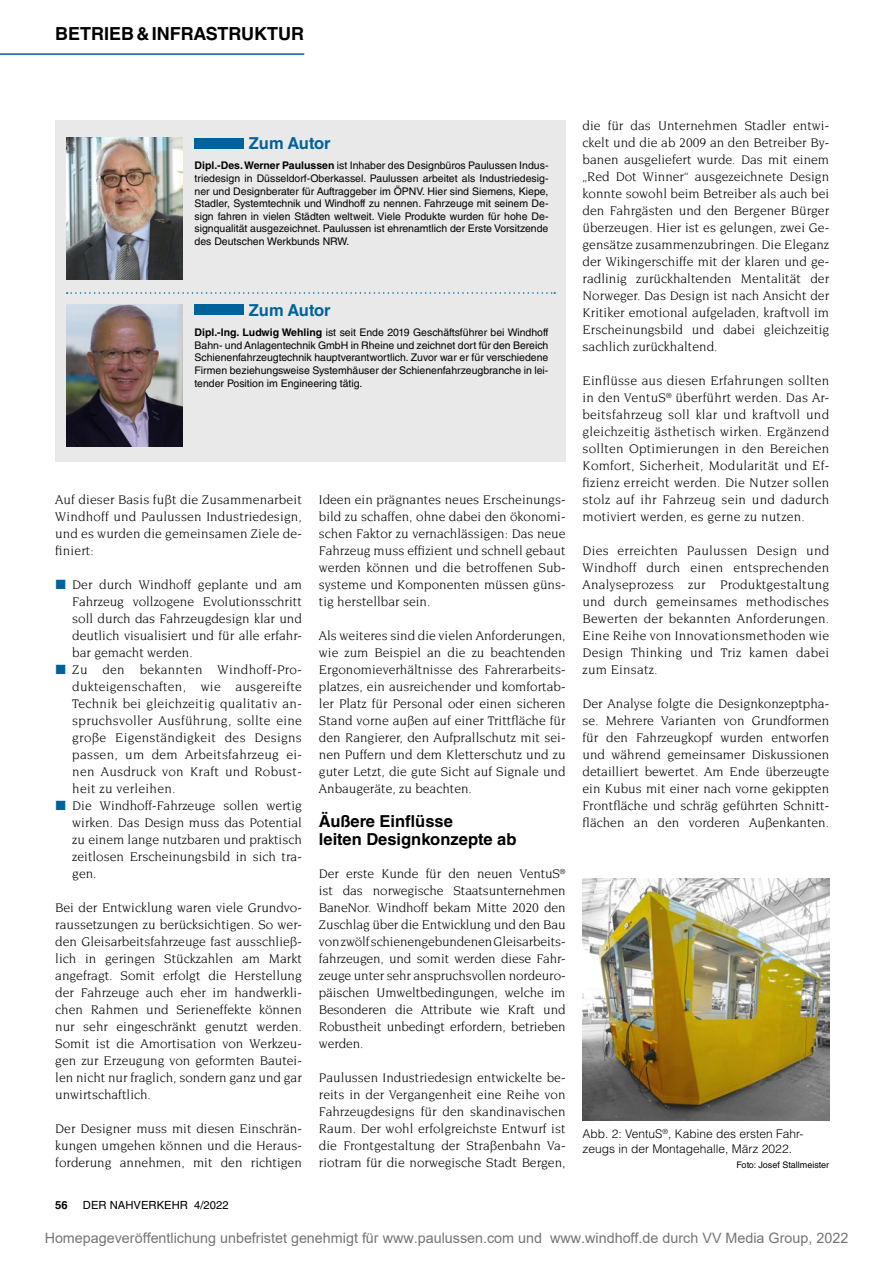
<style>
.page{position:relative;width:893px;height:1263px;background:#fff}
.page>*{position:absolute;margin:0;border:0;box-sizing:border-box;transform-origin:0 0}
.t1{font:700 18px "Helvetica LT Std";color:#000}
.t2{font:700 16.5px/18px "Helvetica LT Std";color:#000}
.t3{font:700 16.5px "Helvetica LT Std";color:#00629b}
.t4{font:14.4px "Arial";color:rgb(0 0 0/.55)}
.t5{font:13.5px/17px "Novarese Std";color:#000;text-align:justify}
.t6{font:13.5px "Novarese Std";letter-spacing:.02em;color:#000}
.t7{font:300 12px/15px "Helvetica LT Std";color:#000}
.t8{font:11.25px "Helvetica LT Std";color:#000}
.t9{font:700 11.25px "Helvetica LT Std";color:#000}
.t10{font:10.5px/12.6px "Helvetica LT Std";color:#000;text-align:justify}
.t11{font:9px "Helvetica LT Std";color:#000}
.s1{font-weight:700}
.s2{color:#00629b}
</style>
<div class="page">
<hr style="left:0;top:53px;width:304px;height:2px;background:#00629b">
<img style="left:583px;top:878px;width:246px;height:242px">
<div style="left:55px;top:120px;width:511px;height:341px;background:#e9e9e9"></div>
<div style="left:195px;top:138px;width:49px;height:11px;background:#00629b"></div>
<img style="left:67px;top:137px;width:116px;height:143px">
<div style="left:195px;top:304px;width:49px;height:11px;background:#00629b"></div>
<img style="left:67px;top:304px;width:116px;height:142px">
<svg style="left:67px;top:292px;width:488px;height:2px"></svg>
<h1 class="t1" style="left:55px;top:22px;width:250px">BETRIEB&amp;INFRASTRUKTUR</h1>
<p class="t3" style="left:249px;top:133px;width:83px">Zum Autor</p>
<p class="t10" style="left:195px;top:159px;width:355px"><span class="s1">Dipl.-Des. Werner Paulussen</span> ist Inhaber des Designbüros Paulussen Indus&shy;triedesign in Düsseldorf-Oberkassel. Paulussen arbeitet als Industriedesig&shy;ner und Designberater für Auftraggeber im ÖPNV. Hier sind Siemens, Kiepe, Stadler, Systemtechnik und Windhoff zu nennen. Fahrzeuge mit seinem De&shy;sign fahren in vielen Städten weltweit. Viele Produkte wurden für hohe De&shy;signqualität ausgezeichnet. Paulussen ist ehrenamtlich der Erste Vorsitzende des Deutschen Werkbunds NRW.</p>
<p class="t3" style="left:249px;top:300px;width:83px">Zum Autor</p>
<p class="t10" style="left:195px;top:326px;width:355px"><span class="s1">Dipl.-Ing. Ludwig Wehling</span> ist seit Ende 2019 Geschäftsführer bei Windhoff Bahn- und Anlagentechnik GmbH in Rheine und zeichnet dort für den Bereich Schienenfahrzeugtechnik hauptverantwortlich. Zuvor war er für verschiedene Firmen beziehungsweise Systemhäuser der Schienenfahrzeugbranche in lei&shy;tender Position im Engineering tätig.</p>
<p class="t5" style="left:55px;top:491px;width:248px">Auf dieser Basis fußt die Zusammenarbeit Windhoff und Paulussen Industriedesign, und es wurden die gemeinsamen Ziele de&shy;finiert:</p>
<p class="t5" style="left:55px;top:576px;width:248px"><span class="s2">◼</span> Der durch Windhoff geplante und am</p>
<p class="t5" style="left:72px;top:593px;width:231px">Fahrzeug vollzogene Evolutionsschritt</p>
<p class="t5" style="left:72px;top:610px;width:231px">soll durch das Fahrzeugdesign klar und</p>
<p class="t5" style="left:72px;top:627px;width:231px">deutlich visualisiert und für alle erfahr-</p>
<p class="t5" style="left:72px;top:644px;width:122px">bar gemacht werden.</p>
<p class="t6" style="left:55px;top:662px;width:248px"><span class="s2">◼</span> Zu den bekannten Windhoff-Pro-</p>
<p class="t6" style="left:72px;top:679px;width:231px">dukteigenschaften, wie ausgereifte</p>
<p class="t6" style="left:72px;top:696px;width:231px">Technik bei gleichzeitig qualitativ an-</p>
<p class="t6" style="left:72px;top:713px;width:231px">spruchsvoller Ausführung, sollte eine</p>
<p class="t6" style="left:72px;top:730px;width:231px">große Eigenständigkeit des Designs</p>
<p class="t6" style="left:72px;top:747px;width:231px">passen, um dem Arbeitsfahrzeug ei-</p>
<p class="t6" style="left:72px;top:764px;width:231px">nen Ausdruck von Kraft und Robust-</p>
<p class="t6" style="left:72px;top:781px;width:105px">heit zu verleihen.</p>
<p class="t5" style="left:55px;top:797px;width:248px"><span class="s2">◼</span> Die Windhoff-Fahrzeuge sollen wertig</p>
<p class="t5" style="left:72px;top:814px;width:231px">wirken. Das Design muss das Potential</p>
<p class="t5" style="left:72px;top:831px;width:231px">zu einem lange nutzbaren und praktisch</p>
<p class="t5" style="left:72px;top:848px;width:231px">zeitlosen Erscheinungsbild in sich tra-</p>
<p class="t5" style="left:72px;top:865px;width:26px">gen.</p>
<p class="t5" style="left:55px;top:899px;width:248px">Bei der Entwicklung waren viele Grundvo&shy;raussetzungen zu berücksichtigen. So wer&shy;den Gleisarbeitsfahrzeuge fast ausschließ&shy;lich in geringen Stückzahlen am Markt angefragt. Somit erfolgt die Herstellung der Fahrzeuge auch eher im handwerkli&shy;chen Rahmen und Serieneffekte können nur sehr eingeschränkt genutzt werden.<br>Somit ist die Amortisation von Werkzeu&shy;gen zur Erzeugung von geformten Bautei&shy;len nicht nur fraglich, sondern ganz und gar unwirtschaftlich.</p>
<p class="t5" style="left:55px;top:1120px;width:248px">Der Designer muss mit diesen Einschrän&shy;kungen umgehen können und die Heraus&shy;forderung annehmen, mit den richtigen</p>
<p class="t9" style="left:55px;top:1198px;width:14px">56</p>
<p class="t8" style="left:83px;top:1199px;width:147px">DER NAHVERKEHR 4/2022</p>
<p class="t5" style="left:319px;top:491px;width:248px">Ideen ein prägnantes neues Erscheinungs&shy;bild zu schaffen, ohne dabei den ökonomi&shy;schen Faktor zu vernachlässigen: Das neue Fahrzeug muss effizient und schnell gebaut werden können und die betroffenen Sub&shy;systeme und Komponenten müssen güns&shy;tig herstellbar sein.</p>
<p class="t5" style="left:319px;top:627px;width:248px">Als weiteres sind die vielen Anforderungen, wie zum Beispiel an die zu beachtenden Ergonomieverhältnisse des Fahrerarbeits&shy;platzes, ein ausreichender und komfortab&shy;ler Platz für Personal oder einen sicheren Stand vorne außen auf einer Trittfläche für den Rangierer, den Aufprallschutz mit sei&shy;nen Puffern und dem Kletterschutz und zu guter Letzt, die gute Sicht auf Signale und Anbaugeräte, zu beachten.</p>
<p class="t2" style="left:319px;top:812px;width:199px">Äußere Einflüsse<br>leiten Designkonzepte ab</p>
<p class="t5" style="left:319px;top:865px;width:248px">Der erste Kunde für den neuen VentuS<sup>® </sup>ist das norwegische Staatsunternehmen BaneNor. Windhoff bekam Mitte 2020 den Zuschlag über die Entwicklung und den Bau von zwölf schienengebundenen Gleisarbeits&shy;fahrzeugen, und somit werden diese Fahr&shy;zeuge unter sehr anspruchsvollen nordeuro&shy;päischen Umweltbedingungen, welche im Besonderen die Attribute wie Kraft und Robustheit unbedingt erfordern, betrieben werden.</p>
<p class="t5" style="left:319px;top:1069px;width:248px">Paulussen Industriedesign entwickelte be&shy;reits in der Vergangenheit eine Reihe von Fahrzeugdesigns für den skandinavischen Raum. Der wohl erfolgreichste Entwurf ist die Frontgestaltung der Straßenbahn Va&shy;riotram für die norwegische Stadt Bergen,</p>
<p class="t5" style="left:583px;top:117px;width:248px">die für das Unternehmen Stadler entwi&shy;ckelt und die ab 2009 an den Betreiber By&shy;banen ausgeliefert wurde. Das mit einem „Red Dot Winner“ ausgezeichnete Design konnte sowohl beim Betreiber als auch bei den Fahrgästen und den Bergener Bürger überzeugen. Hier ist es gelungen, zwei Ge&shy;gensätze zusammenzubringen. Die Eleganz der Wikingerschiffe mit der klaren und ge&shy;radlinig zurückhaltenden Mentalität der Norweger. Das Design ist nach Ansicht der Kritiker emotional aufgeladen, kraftvoll im Erscheinungsbild und dabei gleichzeitig sachlich zurückhaltend.</p>
<p class="t5" style="left:583px;top:372px;width:248px">Einflüsse aus diesen Erfahrungen sollten in den VentuS<sup>®</sup> überführt werden. Das Ar&shy;beitsfahrzeug soll klar und kraftvoll und gleichzeitig ästhetisch wirken. Ergänzend sollten Optimierungen in den Bereichen Komfort, Sicherheit, Modularität und Ef&shy;fizienz erreicht werden. Die Nutzer sollen stolz auf ihr Fahrzeug sein und dadurch motiviert werden, es gerne zu nutzen.</p>
<p class="t5" style="left:583px;top:542px;width:248px">Dies erreichten Paulussen Design und Windhoff durch einen entsprechenden Analyseprozess zur Produktgestaltung und durch gemeinsames methodisches Bewerten der bekannten Anforderungen.<br>Eine Reihe von Innovationsmethoden wie Design Thinking und Triz kamen dabei zum Einsatz.</p>
<p class="t5" style="left:583px;top:695px;width:248px">Der Analyse folgte die Designkonzeptpha&shy;se. Mehrere Varianten von Grundformen für den Fahrzeugkopf wurden entworfen und während gemeinsamer Diskussionen detailliert bewertet. Am Ende überzeugte ein Kubus mit einer nach vorne gekippten Frontfläche und schräg geführten Schnitt&shy;flächen an den vorderen Außenkanten.</p>
<p class="t7" style="left:583px;top:1126px;width:223px">Abb. 2: VentuS<sup>®</sup>, Kabine des ersten Fahr&shy;zeugs in der Montagehalle, März 2022.</p>
<p class="t11" style="left:736px;top:1159px;width:94px">Foto: Josef Stallmeister</p>
<p class="t4" style="left:45px;top:1228px;width:805px">Homepageveröffentlichung unbefristet genehmigt für www.paulussen.com und www.windhoff.de durch VV Media Group, 2022</p>
</div>
